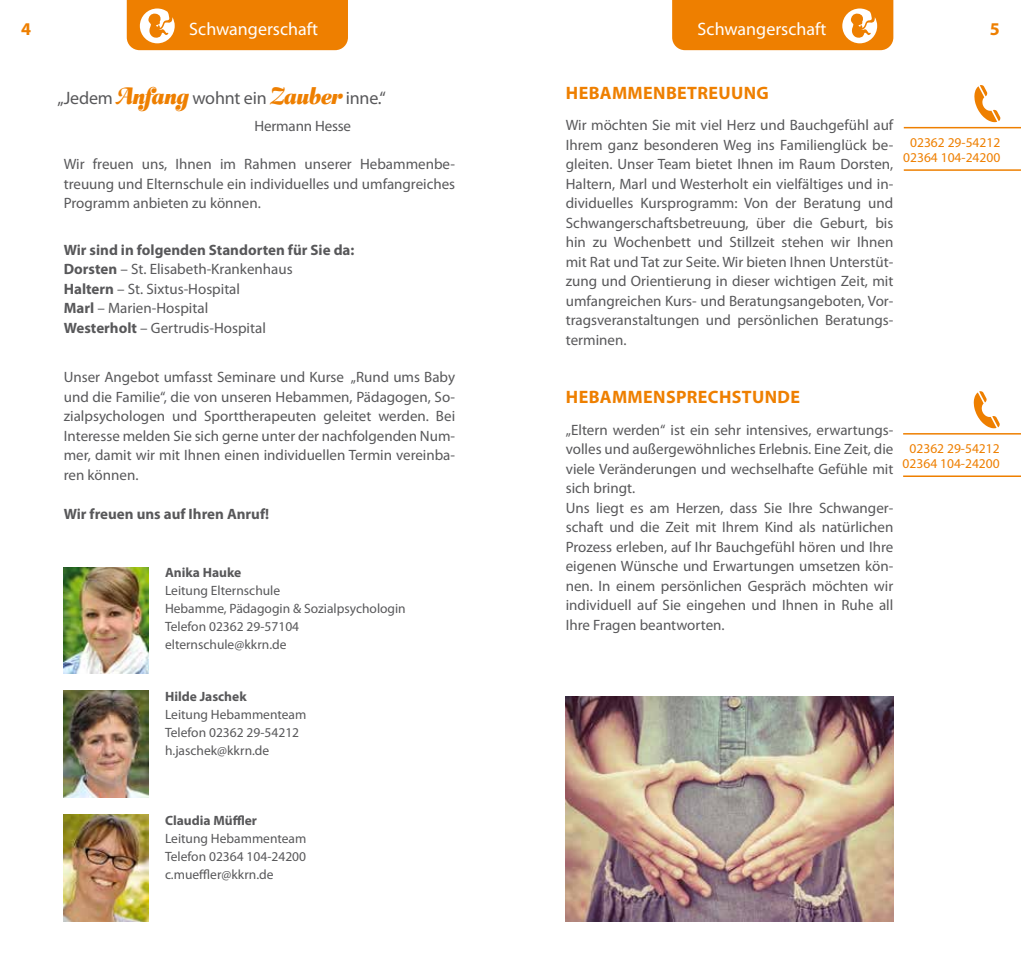
<style>
.page{position:relative;width:1021px;height:978px;background:#fff}
.page>*{position:absolute;margin:0;border:0;box-sizing:border-box;transform-origin:0 0}
.t1{font:700 18px "Myriad Pro";letter-spacing:.02em;color:#ee7f00}
.t2{font:18px "Myriad Pro";letter-spacing:-.01em;color:#58585a}
.t3{font:18px "Myriad Pro";color:#fff}
.t4{font:15px/19.5px "Myriad Pro";color:#58585a;text-align:justify}
.t5{font:700 15px "Myriad Pro";color:#58585a}
.t6{font:13.5px/18px "Myriad Pro";color:#58585a}
.t7{font:13.5px/15px "Myriad Pro";color:#ee7f00;text-align:center}
.t8{font:700 13.5px "Myriad Pro";color:#58585a}
.s1{font-family:"Vala";font-size:27px;color:#ee7f00}
.s2{font-weight:700}
</style>
<div class="page">
<img style="left:566px;top:697px;width:327px;height:225px">
<img style="left:64px;top:567px;width:85px;height:106px">
<hr style="left:903px;top:433px;width:117px;height:2px;background:#ee7f00">
<hr style="left:903px;top:475px;width:117px;height:2px;background:#ee7f00">
<svg style="left:973px;top:391px;width:26px;height:37px"></svg>
<hr style="left:903px;top:127px;width:117px;height:1px;background:#ee7f00">
<hr style="left:903px;top:169px;width:117px;height:2px;background:#ee7f00">
<svg style="left:974px;top:85px;width:26px;height:37px"></svg>
<svg style="left:127px;top:0;width:221px;height:50px;background:#ef8710"></svg>
<svg style="left:672px;top:0;width:221px;height:50px;background:#ef8710"></svg>
<img style="left:64px;top:691px;width:85px;height:106px">
<img style="left:64px;top:815px;width:85px;height:106px">
<p class="t1" style="left:21px;top:17px;width:11px">4</p>
<p class="t3" style="left:189px;top:18px;width:130px">Schwangerschaft</p>
<p class="t3" style="left:697px;top:18px;width:130px">Schwangerschaft</p>
<p class="t1" style="left:989px;top:17px;width:11px">5</p>
<p class="t2" style="left:57px;top:86px;width:330px">„Jedem <span class="s1">Anfang</span> wohnt ein <span class="s1">Zauber</span> inne.“</p>
<p class="t4" style="left:254px;top:116px;width:98px">Hermann Hesse</p>
<p class="t4" style="left:64px;top:154px;width:393px">Wir freuen uns, Ihnen im Rahmen unserer Hebammenbe&shy;treuung und Elternschule ein individuelles und umfangreiches Programm anbieten zu können.</p>
<p class="t4" style="left:64px;top:240px;width:292px;text-align:left"><span class="s2">Wir sind in folgenden Standorten für Sie da:<br>Dorsten</span> – St. Elisabeth-Krankenhaus<br><span class="s2">Haltern</span> – St. Sixtus-Hospital<br><span class="s2">Marl</span> – Marien-Hospital<br><span class="s2">Westerholt</span> – Gertrudis-Hospital</p>
<p class="t4" style="left:64px;top:367px;width:393px">Unser Angebot umfasst Seminare und Kurse „Rund ums Baby und die Familie“, die von unseren Hebammen, Pädagogen, So&shy;zialpsychologen und Sporttherapeuten geleitet werden. Bei Interesse melden Sie sich gerne unter der nachfolgenden Num&shy;mer, damit wir mit Ihnen einen individuellen Termin vereinba&shy;ren können.</p>
<p class="t5" style="left:64px;top:504px;width:207px">Wir freuen uns auf Ihren Anruf!</p>
<p class="t8" style="left:165px;top:564px;width:78px">Anika Hauke</p>
<p class="t6" style="left:165px;top:581px;width:242px">Leitung Elternschule<br>Hebamme, Pädagogin &amp; Sozialpsychologin<br>Telefon 02362 29-57104 elternschule@kkrn.de</p>
<p class="t8" style="left:165px;top:688px;width:83px">Hilde Jaschek</p>
<p class="t6" style="left:165px;top:705px;width:143px">Leitung Hebammenteam<br>Telefon 02362 29-54212 h.jaschek@kkrn.de</p>
<p class="t8" style="left:165px;top:811px;width:93px">Claudia Müffler</p>
<p class="t6" style="left:165px;top:829px;width:143px;text-align:justify">Leitung Hebammenteam Telefon 02364 104-24200 c.mueffler@kkrn.de</p>
<p class="t1" style="left:566px;top:81px;width:204px">HEBAMMENBETREUUNG</p>
<p class="t4" style="left:566px;top:115px;width:329px">Wir möchten Sie mit viel Herz und Bauchgefühl auf Ihrem ganz besonderen Weg ins Familienglück be&shy;gleiten. Unser Team bietet Ihnen im Raum Dorsten, Haltern, Marl und Westerholt ein vielfältiges und in&shy;dividuelles Kursprogramm: Von der Beratung und Schwangerschaftsbetreuung, über die Geburt, bis hin zu Wochenbett und Stillzeit stehen wir Ihnen mit Rat und Tat zur Seite. Wir bieten Ihnen Unterstüt&shy;zung und Orientierung in dieser wichtigen Zeit, mit umfangreichen Kurs- und Beratungsangeboten, Vor&shy;tragsveranstaltungen und persönlichen Beratungs&shy;terminen.</p>
<p class="t7" style="left:903px;top:134px;width:99px">02362 29-54212<br>02364 104-24200</p>
<p class="t1" style="left:566px;top:385px;width:235px">HEBAMMENSPRECHSTUNDE</p>
<p class="t4" style="left:566px;top:420px;width:329px;text-align:left">„Eltern werden“ ist ein sehr intensives, erwartungs&shy;volles und außergewöhnliches Erlebnis. Eine Zeit, die viele Veränderungen und wechselhafte Gefühle mit sich bringt.<br>Uns liegt es am Herzen, dass Sie Ihre Schwanger&shy;schaft und die Zeit mit Ihrem Kind als natürlichen Prozess erleben, auf Ihr Bauchgefühl hören und Ihre eigenen Wünsche und Erwartungen umsetzen kön&shy;nen. In einem persönlichen Gespräch möchten wir individuell auf Sie eingehen und Ihnen in Ruhe all Ihre Fragen beantworten.</p>
<p class="t7" style="left:902px;top:441px;width:99px">02362 29-54212<br>02364 104-24200</p>
</div>
